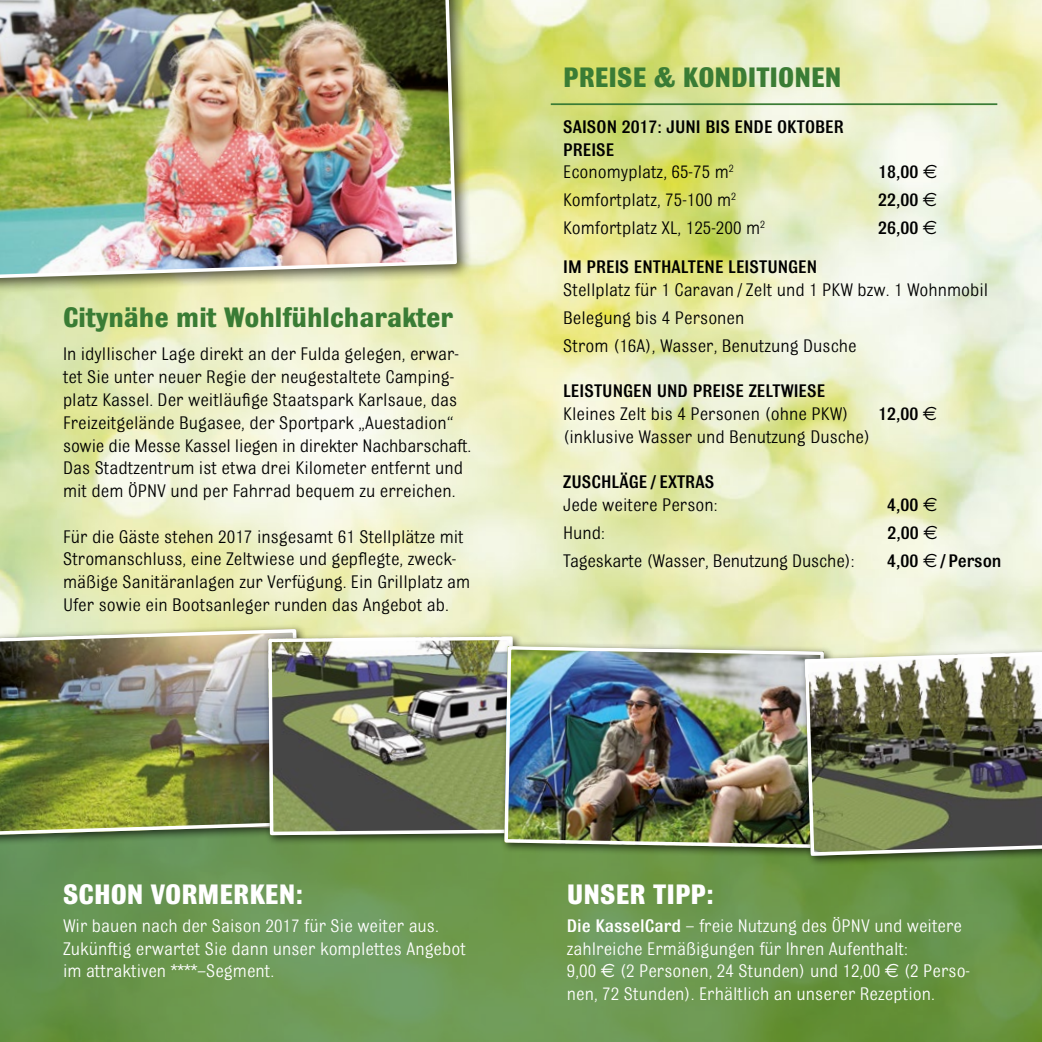
<style>
.page{position:relative;width:1042px;height:1042px;background:#fff}
.page>*{position:absolute;margin:0;border:0;box-sizing:border-box;transform-origin:0 0}
.t1{font:700 29.75px "Bulldog";color:#3a7c35}
.t2{font:700 29.75px "Bulldog";color:#fff}
.t3{font:19.25px/22.8px "Bulldog";color:#000}
.t4{font:19.25px/22.8px "Bulldog";color:#fff}
.t5{font:500 19.25px/22.8px "Bulldog";color:#000}
.s1{font-weight:400}
.s2{font-family:"Euro Sans";font-weight:400}
.s3{font-weight:500}
.s4{font-family:"Euro Sans"}
</style>
<div class="page">
<img style="left:0;top:0;width:1042px;height:645px">
<svg style="left:0;top:845px;width:1042px;height:197px;background:#6a964e"></svg>
<hr style="left:551px;top:103px;width:446px;height:2px;background:#3a7c35">
<div style="left:0;top:0;width:472px;height:294px;background:#000;opacity:.65"></div>
<img style="left:0;top:0;width:459px;height:281px">
<div style="left:0;top:624px;width:313px;height:221px;background:#000;opacity:.65"></div>
<img style="left:0;top:627px;width:304px;height:210px">
<div style="left:264px;top:632px;width:260px;height:213px;background:#000;opacity:.65"></div>
<img style="left:268px;top:636px;width:246px;height:199px">
<div style="left:268px;top:636px;width:246px;height:199px;border:4px solid #fff;border-radius:2px"></div>
<div style="left:499px;top:641px;width:335px;height:217px;background:#000;opacity:.65"></div>
<img style="left:502px;top:644px;width:323px;height:206px">
<div style="left:800px;top:645px;width:242px;height:221px;background:#000;opacity:.65"></div>
<img style="left:803px;top:648px;width:239px;height:209px">
<h1 class="t1" style="left:63px;top:302px;width:392px">Citynähe mit Wohlfühlcharakter</h1>
<p class="t3" style="left:63px;top:343px;width:410px">In idyllischer Lage direkt an der Fulda gelegen, erwar&shy;tet Sie unter neuer Regie der neugestaltete Camping&shy;platz Kassel. Der weitläufige Staatspark Karlsaue, das Freizeitgelände Bugasee, der Sportpark „Auestadion“ sowie die Messe Kassel liegen in direkter Nachbarschaft.<br>Das Stadtzentrum ist etwa drei Kilometer entfernt und mit dem ÖPNV und per Fahrrad bequem zu erreichen.</p>
<p class="t3" style="left:63px;top:525px;width:409px">Für die Gäste stehen 2017 insgesamt 61 Stellplätze mit Stromanschluss, eine Zeltwiese und gepflegte, zweck&shy;mäßige Sanitäranlagen zur Verfügung. Ein Grillplatz am Ufer sowie ein Bootsanleger runden das Angebot ab.</p>
<h1 class="t1" style="left:563px;top:62px;width:280px">PREISE &amp; KONDITIONEN</h1>
<p class="t5" style="left:563px;top:115px;width:282px">SAISON 2017: JUNI BIS ENDE OKTOBER<br>PREISE<br><span class="s1">Economyplatz, 65-75 m</span><sup>2</sup></p>
<p class="t5" style="left:878px;top:161px;width:61px">18,00 <span class="s2">€</span></p>
<p class="t3" style="left:563px;top:189px;width:174px">Komfortplatz, 75-100 m<sup>2</sup></p>
<p class="t5" style="left:878px;top:189px;width:61px">22,00 <span class="s2">€</span></p>
<p class="t3" style="left:563px;top:217px;width:204px">Komfortplatz XL, 125-200 m<sup>2</sup></p>
<p class="t5" style="left:878px;top:217px;width:61px">26,00 <span class="s2">€</span></p>
<p class="t5" style="left:563px;top:255px;width:256px">IM PREIS ENTHALTENE LEISTUNGEN</p>
<p class="t3" style="left:563px;top:275px;width:427px;line-height:28px">Stellplatz für 1 Caravan / Zelt und 1 PKW bzw. 1 Wohnmobil<br>Belegung bis 4 Personen<br>Strom (16A), Wasser, Benutzung Dusche</p>
<p class="t5" style="left:563px;top:379px;width:264px">LEISTUNGEN UND PREISE ZELTWIESE</p>
<p class="t3" style="left:563px;top:402px;width:287px">Kleines Zelt bis 4 Personen (ohne PKW)</p>
<p class="t5" style="left:878px;top:402px;width:61px">12,00 <span class="s2">€</span></p>
<p class="t3" style="left:563px;top:425px;width:309px">(inklusive Wasser und Benutzung Dusche)</p>
<p class="t5" style="left:563px;top:470px;width:153px">ZUSCHLÄGE / EXTRAS</p>
<p class="t3" style="left:563px;top:493px;width:156px">Jede weitere Person:</p>
<p class="t5" style="left:887px;top:493px;width:52px">4,00 <span class="s2">€</span></p>
<p class="t3" style="left:563px;top:521px;width:43px">Hund:</p>
<p class="t5" style="left:887px;top:521px;width:52px">2,00 <span class="s2">€</span></p>
<p class="t3" style="left:563px;top:549px;width:293px">Tageskarte (Wasser, Benutzung Dusche):</p>
<p class="t5" style="left:887px;top:549px;width:116px">4,00 <span class="s2">€</span>/Person</p>
<h1 class="t2" style="left:63px;top:879px;width:242px">SCHON VORMERKEN:</h1>
<p class="t4" style="left:63px;top:914px;width:404px">Wir bauen nach der Saison 2017 für Sie weiter aus.<br>Zukünftig erwartet Sie dann unser komplettes Angebot im attraktiven ****–Segment.</p>
<h1 class="t2" style="left:567px;top:879px;width:149px">UNSER TIPP:</h1>
<p class="t4" style="left:567px;top:914px;width:405px"><span class="s3">Die KasselCard</span> – freie Nutzung des ÖPNV und weitere zahlreiche Ermäßigungen für Ihren Aufenthalt:<br>9,00 <span class="s4">€</span> (2 Personen, 24 Stunden) und 12,00 <span class="s4">€</span> (2 Perso&shy;nen, 72 Stunden). Erhältlich an unserer Rezeption.</p>
</div>
